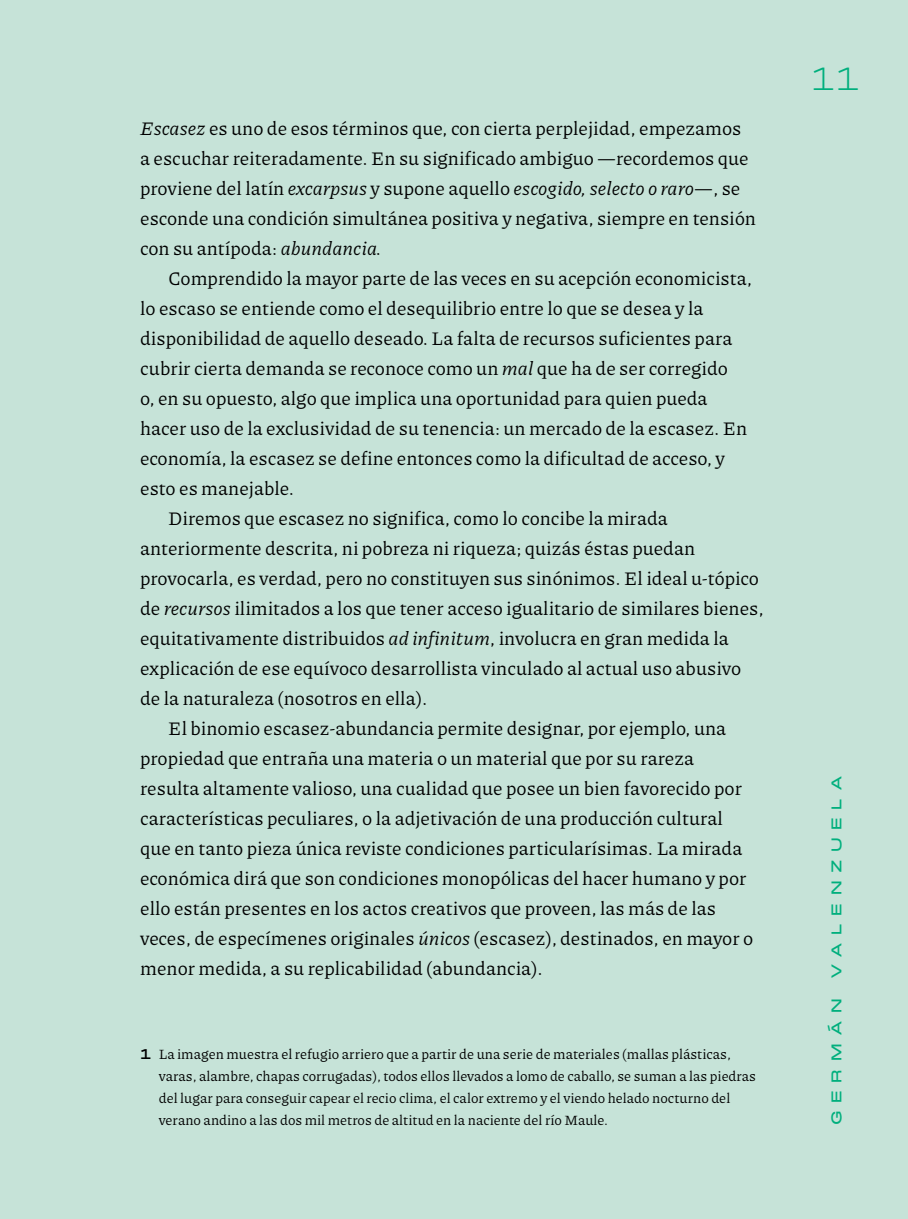
<style>
.page{position:relative;width:908px;height:1219px;background:#fff}
.page>*{position:absolute;margin:0;border:0;box-sizing:border-box;transform-origin:0 0}
.t1{font:300 32px "Monument Extended";color:#00af7d}
.t2{font:19px/30px "Piazzolla";color:#000}
.t3{font:14px/22px "Piazzolla";color:#000}
.t4{font:14px "Monument Extended";letter-spacing:.53em;color:#00af7d}
.s1{font-style:italic}
.s2{font-family:"Monument Extended"}
</style>
<div class="page">
<div style="left:0;top:0;width:907px;height:1219px;background:#c6e3d8"></div>
<p class="t2" style="left:140px;top:113px;width:617px"><span class="s1">Escasez</span> es uno de esos términos que, con cierta perplejidad, empezamos a escuchar reiteradamente. En su significado ambiguo —recordemos que proviene del latín <span class="s1">excarpsus</span> y supone aquello <span class="s1">escogido, selecto o raro</span>—, se esconde una condición simultánea positiva y negativa, siempre en tensión con su antípoda: <span class="s1">abundancia.</span></p>
<p class="t2" style="left:168px;top:263px;width:585px">Comprendido la mayor parte de las veces en su acepción economicista,</p>
<p class="t2" style="left:140px;top:293px;width:564px">lo escaso se entiende como el desequilibrio entre lo que se desea y la</p>
<p class="t2" style="left:140px;top:323px;width:593px">disponibilidad de aquello deseado. La falta de recursos suficientes para</p>
<p class="t2" style="left:140px;top:353px;width:589px">cubrir cierta demanda se reconoce como un <span class="s1">mal</span> que ha de ser corregido</p>
<p class="t2" style="left:140px;top:383px;width:568px">o, en su opuesto, algo que implica una oportunidad para quien pueda</p>
<p class="t2" style="left:140px;top:413px;width:608px">hacer uso de la exclusividad de su tenencia: un mercado de la escasez. En</p>
<p class="t2" style="left:140px;top:443px;width:586px">economía, la escasez se define entonces como la dificultad de acceso, y</p>
<p class="t2" style="left:140px;top:473px;width:155px">esto es manejable.</p>
<p class="t2" style="left:168px;top:503px;width:501px">Diremos que escasez no significa, como lo concibe la mirada</p>
<p class="t2" style="left:140px;top:533px;width:556px">anteriormente descrita, ni pobreza ni riqueza; quizás éstas puedan</p>
<p class="t2" style="left:140px;top:563px;width:620px">provocarla, es verdad, pero no constituyen sus sinónimos. El ideal u-tópico</p>
<p class="t2" style="left:140px;top:593px;width:625px">de <span class="s1">recursos</span> ilimitados a los que tener acceso igualitario de similares bienes,</p>
<p class="t2" style="left:140px;top:623px;width:590px">equitativamente distribuidos <span class="s1">ad infinitum</span>, involucra en gran medida la</p>
<p class="t2" style="left:140px;top:653px;width:602px">explicación de ese equívoco desarrollista vinculado al actual uso abusivo</p>
<p class="t2" style="left:140px;top:683px;width:288px">de la naturaleza (nosotros en ella).</p>
<p class="t2" style="left:168px;top:713px;width:559px">El binomio escasez-abundancia permite designar, por ejemplo, una</p>
<p class="t2" style="left:140px;top:743px;width:555px">propiedad que entraña una materia o un material que por su rareza</p>
<p class="t2" style="left:140px;top:773px;width:603px">resulta altamente valioso, una cualidad que posee un bien favorecido por</p>
<p class="t2" style="left:140px;top:803px;width:584px">características peculiares, o la adjetivación de una producción cultural</p>
<p class="t2" style="left:140px;top:833px;width:603px">que en tanto pieza única reviste condiciones particularísimas. La mirada</p>
<p class="t2" style="left:140px;top:863px;width:607px">económica dirá que son condiciones monopólicas del hacer humano y por</p>
<p class="t2" style="left:140px;top:893px;width:577px">ello están presentes en los actos creativos que proveen, las más de las</p>
<p class="t2" style="left:140px;top:923px;width:614px">veces, de especímenes originales <span class="s1">únicos</span> (escasez), destinados, en mayor o</p>
<p class="t2" style="left:140px;top:953px;width:404px">menor medida, a su replicabilidad (abundancia).</p>
<p class="t3" style="left:159px;top:1043px;width:598px;text-indent:-19px"><span class="s2">1</span> La imagen muestra el refugio arriero que a partir de una serie de materiales (mallas plásticas, varas, alambre, chapas corrugadas), todos ellos llevados a lomo de caballo, se suman a las piedras del lugar para conseguir capear el recio clima, el calor extremo y el viendo helado nocturno del verano andino a las dos mil metros de altitud en la naciente del río Maule.</p>
<h1 class="t1" style="left:810px;top:57px;width:52px">11</h1>
<p class="t4" style="left:826px;top:979px;width:203px;rotate:-90deg">Vale nzuela</p>
<p class="t4" style="left:826px;top:1125px;width:128px;rotate:-90deg">Ger mán</p>
</div>
